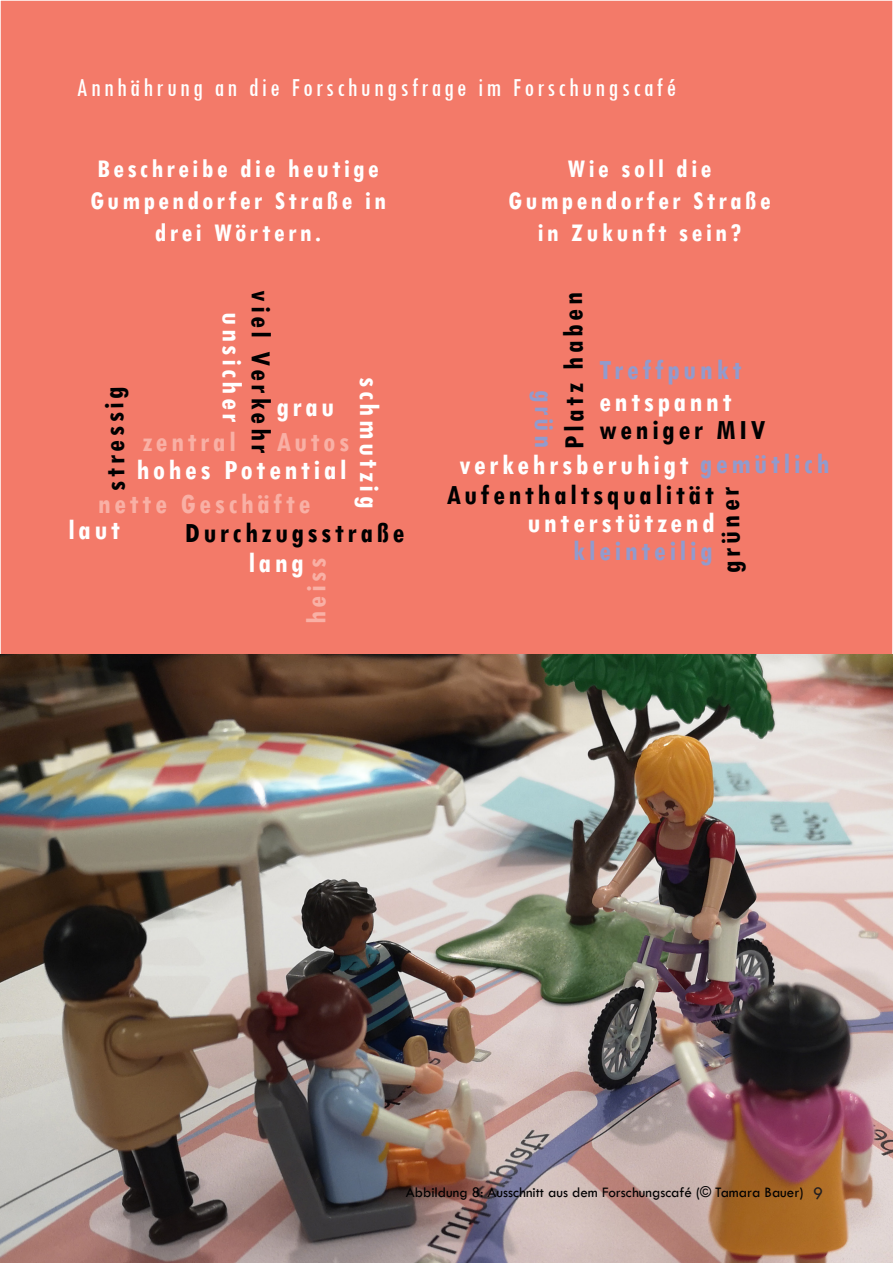
<style>
.page{position:relative;width:893px;height:1263px;background:#fff}
.page>*{position:absolute;margin:0;border:0;box-sizing:border-box;transform-origin:0 0}
.t1{font:700 condensed 29.4px "Tw Cen";letter-spacing:.12em;color:#fff}
.t2{font:700 condensed 29.4px "Tw Cen";letter-spacing:.12em;color:#000001}
.t3{font:700 condensed 29.4px "Tw Cen";letter-spacing:.12em;color:#f9b0a5}
.t4{font:700 condensed 29.4px "Tw Cen";letter-spacing:.12em;color:#929bcd}
.t5{font:700 condensed 27px/32.4px "Tw Cen";letter-spacing:.12em;color:#fff;text-align:center}
.t6{font:condensed 27px "Tw Cen";letter-spacing:.12em;color:#fff}
.t7{font:18px "Tw Cen";color:#231f20}
.t8{font:15px "Tw Cen";color:#000001}
.s1{color:#929bcd}
</style>
<div class="page">
<div style="left:0;top:0;width:893px;height:674px;background:#f37a69"></div>
<img style="left:0;top:655px;width:893px;height:608px">
<p class="t6" style="left:77px;top:72px;width:601px">Annhährung an die Forschungsfrage im Forschungscafé</p>
<p class="t5" style="left:90px;top:151px;width:297px">Beschreibe die heutige<br>Gumpendorfer Straße in drei Wörtern.</p>
<p class="t5" style="left:508px;top:151px;width:264px">Wie soll die<br>Gumpendorfer Straße in Zukunft sein?</p>
<p class="t2" style="left:279px;top:290px;width:165px;rotate:90deg">viel Verkehr</p>
<p class="t1" style="left:250px;top:312px;width:112px;rotate:90deg">unsicher</p>
<p class="t1" style="left:387px;top:377px;width:132px;rotate:90deg">schmutzig</p>
<p class="t2" style="left:98px;top:491px;width:106px;rotate:-91deg">stressig</p>
<p class="t1" style="left:276px;top:389px;width:59px">grau</p>
<p class="t3" style="left:142px;top:424px;width:95px">zentral</p>
<p class="t3" style="left:276px;top:424px;width:74px">Autos</p>
<p class="t1" style="left:136px;top:452px;width:212px">hohes Potential</p>
<p class="t3" style="left:98px;top:486px;width:214px">nette Geschäfte</p>
<p class="t2" style="left:185px;top:515px;width:221px">Durchzugsstraße</p>
<p class="t1" style="left:68px;top:512px;width:53px">laut</p>
<p class="t1" style="left:248px;top:545px;width:57px">lang</p>
<p class="t3" style="left:298px;top:624px;width:67px;rotate:-90deg">heiss</p>
<p class="t2" style="left:556px;top:449px;width:158px;rotate:-90deg">Platz haben</p>
<p class="t4" style="left:599px;top:352px;width:144px">Treffpunkt</p>
<p class="t4" style="left:562px;top:390px;width:60px;rotate:90deg">grün</p>
<p class="t2" style="left:446px;top:477px;width:269px">Aufenthaltsqualität</p>
<p class="t1" style="left:599px;top:384px;width:134px">entspannt</p>
<p class="t2" style="left:599px;top:412px;width:168px">weniger MIV</p>
<p class="t1" style="left:459px;top:447px;width:372px">verkehrsberuhigt <span class="s1">gemütlich</span></p>
<p class="t2" style="left:713px;top:574px;width:88px;rotate:-91deg">grüner</p>
<p class="t1" style="left:527px;top:505px;width:189px">unterstützend</p>
<p class="t4" style="left:572px;top:533px;width:142px">kleinteilig</p>
<p class="t8" style="left:406px;top:1183px;width:399px">Abbildung 8: Ausschnitt aus dem Forschungscafé (© Tamara Bauer)</p>
<p class="t7" style="left:813px;top:1182px;width:11px">9</p>
</div>
